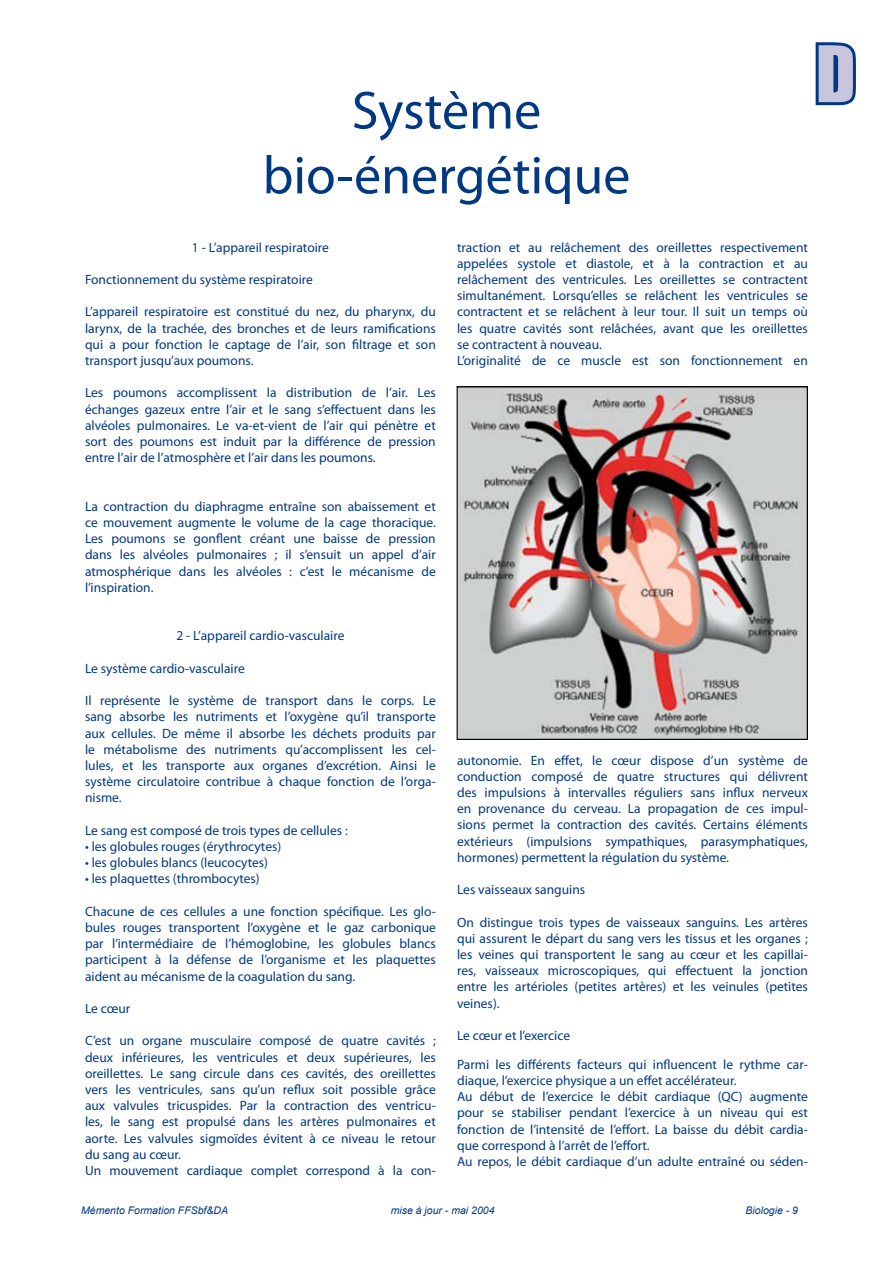
<style>
.page{position:relative;width:893px;height:1263px;background:#fff}
.page>*{position:absolute;margin:0;border:0;box-sizing:border-box;transform-origin:0 0}
.t1{font:72px "Impact";color:#c8c5dd}
.t2{font:54px/64.8px "Myriad Pro";color:#003882;text-align:center}
.t3{font:13.5px/16.2px "Myriad Pro";color:#003882;text-align:justify}
.t4{font:italic 10.5px "Arial";color:#003882}
</style>
<div class="page">
<svg style="left:815px;top:42px;width:41px;height:64px"></svg>
<img style="left:459px;top:388px;width:347px;height:350px">
<div style="left:457px;top:386px;width:351px;height:354px;border:1px solid #000"></div>
<h2 class="t2" style="left:263px;top:83px;width:369px">Système bio-énergétique</h2>
<p class="t3" style="left:192px;top:240px;width:138px">1 - L’appareil respiratoire</p>
<p class="t3" style="left:85px;top:272px;width:229px">Fonctionnement du système respiratoire</p>
<p class="t3" style="left:85px;top:305px;width:352px">L’appareil respiratoire est constitué du nez, du pharynx, du larynx, de la trachée, des bronches et de leurs ramifications qui a pour fonction le captage de l’air, son filtrage et son transport jusqu’aux poumons.</p>
<p class="t3" style="left:85px;top:386px;width:352px">Les poumons accomplissent la distribution de l’air. Les échanges gazeux entre l’air et le sang s’effectuent dans les alvéoles pulmonaires. Le va-et-vient de l’air qui pénètre et sort des poumons est induit par la différence de pression entre l’air de l’atmosphère et l’air dans les poumons.</p>
<p class="t3" style="left:85px;top:499px;width:352px">La contraction du diaphragme entraîne son abaissement et ce mouvement augmente le volume de la cage thoracique.<br>Les poumons se gonflent créant une baisse de pression dans les alvéoles pulmonaires ; il s’ensuit un appel d’air atmosphérique dans les alvéoles : c’est le mécanisme de l’inspiration.</p>
<p class="t3" style="left:176px;top:629px;width:169px">2 - L’appareil cardio-vasculaire</p>
<p class="t3" style="left:85px;top:661px;width:161px">Le système cardio-vasculaire</p>
<p class="t3" style="left:85px;top:694px;width:352px">Il représente le système de transport dans le corps. Le sang absorbe les nutriments et l’oxygène qu’il transporte aux cellules. De même il absorbe les déchets produits par le métabolisme des nutriments qu’accomplissent les cel&shy;lules, et les transporte aux organes d’excrétion. Ainsi le système circulatoire contribue à chaque fonction de l’orga&shy;nisme.</p>
<p class="t3" style="left:85px;top:823px;width:264px">Le sang est composé de trois types de cellules :</p>
<p class="t3" style="left:85px;top:838px;width:198px">• les globules rouges (érythrocytes)</p>
<p class="t3" style="left:85px;top:854px;width:184px">• les globules blancs (leucocytes)</p>
<p class="t3" style="left:85px;top:870px;width:176px">• les plaquettes (thrombocytes)</p>
<p class="t3" style="left:85px;top:904px;width:352px">Chacune de ces cellules a une fonction spécifique. Les glo&shy;bules rouges transportent l’oxygène et le gaz carbonique par l’intermédiaire de l’hémoglobine, les globules blancs participent à la défense de l’organisme et les plaquettes aident au mécanisme de la coagulation du sang.</p>
<p class="t3" style="left:85px;top:1001px;width:47px">Le cœur</p>
<p class="t3" style="left:85px;top:1034px;width:352px;text-align:left">C’est un organe musculaire composé de quatre cavités ; deux inférieures, les ventricules et deux supérieures, les oreillettes. Le sang circule dans ces cavités, des oreillettes vers les ventricules, sans qu’un reflux soit possible grâce aux valvules tricuspides. Par la contraction des ventricu&shy;les, le sang est propulsé dans les artères pulmonaires et aorte. Les valvules sigmoïdes évitent à ce niveau le retour du sang au cœur.<br>Un mouvement cardiaque complet correspond à la con-</p>
<p class="t3" style="left:457px;top:240px;width:352px;text-align:left">traction et au relâchement des oreillettes respectivement appelées systole et diastole, et à la contraction et au relâchement des ventricules. Les oreillettes se contractent simultanément. Lorsqu’elles se relâchent les ventricules se contractent et se relâchent à leur tour. Il suit un temps où les quatre cavités sont relâchées, avant que les oreillettes se contractent à nouveau.<br>L’originalité de ce muscle est son fonctionnement en</p>
<p class="t3" style="left:457px;top:753px;width:352px">autonomie. En effet, le cœur dispose d’un système de conduction composé de quatre structures qui délivrent des impulsions à intervalles réguliers sans influx nerveux en provenance du cerveau. La propagation de ces impul&shy;sions permet la contraction des cavités. Certains éléments extérieurs (impulsions sympathiques, parasymphatiques, hormones) permettent la régulation du système.</p>
<p class="t3" style="left:457px;top:883px;width:130px">Les vaisseaux sanguins</p>
<p class="t3" style="left:457px;top:915px;width:352px">On distingue trois types de vaisseaux sanguins. Les artères qui assurent le départ du sang vers les tissus et les organes ; les veines qui transportent le sang au cœur et les capillai&shy;res, vaisseaux microscopiques, qui effectuent la jonction entre les artérioles (petites artères) et les veinules (petites veines).</p>
<p class="t3" style="left:457px;top:1022px;width:352px;line-height:28.7px">Le cœur et l’exercice<br>Parmi les différents facteurs qui influencent le rythme car-</p>
<p class="t3" style="left:457px;top:1073px;width:352px;text-align:left">diaque, l’exercice physique a un effet accélérateur.<br>Au début de l’exercice le débit cardiaque (QC) augmente pour se stabiliser pendant l’exercice à un niveau qui est fonction de l’intensité de l’effort. La baisse du débit cardia&shy;que correspond à l’arrêt de l’effort.<br>Au repos, le débit cardiaque d’un adulte entraîné ou séden-</p>
<h1 class="t1" style="left:816px;top:40px;width:41px">D</h1>
<p class="t4" style="left:81px;top:1206px;width:149px">Mémento Formation FFSbf&amp;DA</p>
<p class="t4" style="left:391px;top:1206px;width:105px">mise à jour - mai 2004</p>
<p class="t4" style="left:746px;top:1206px;width:54px">Biologie - 9</p>
</div>
